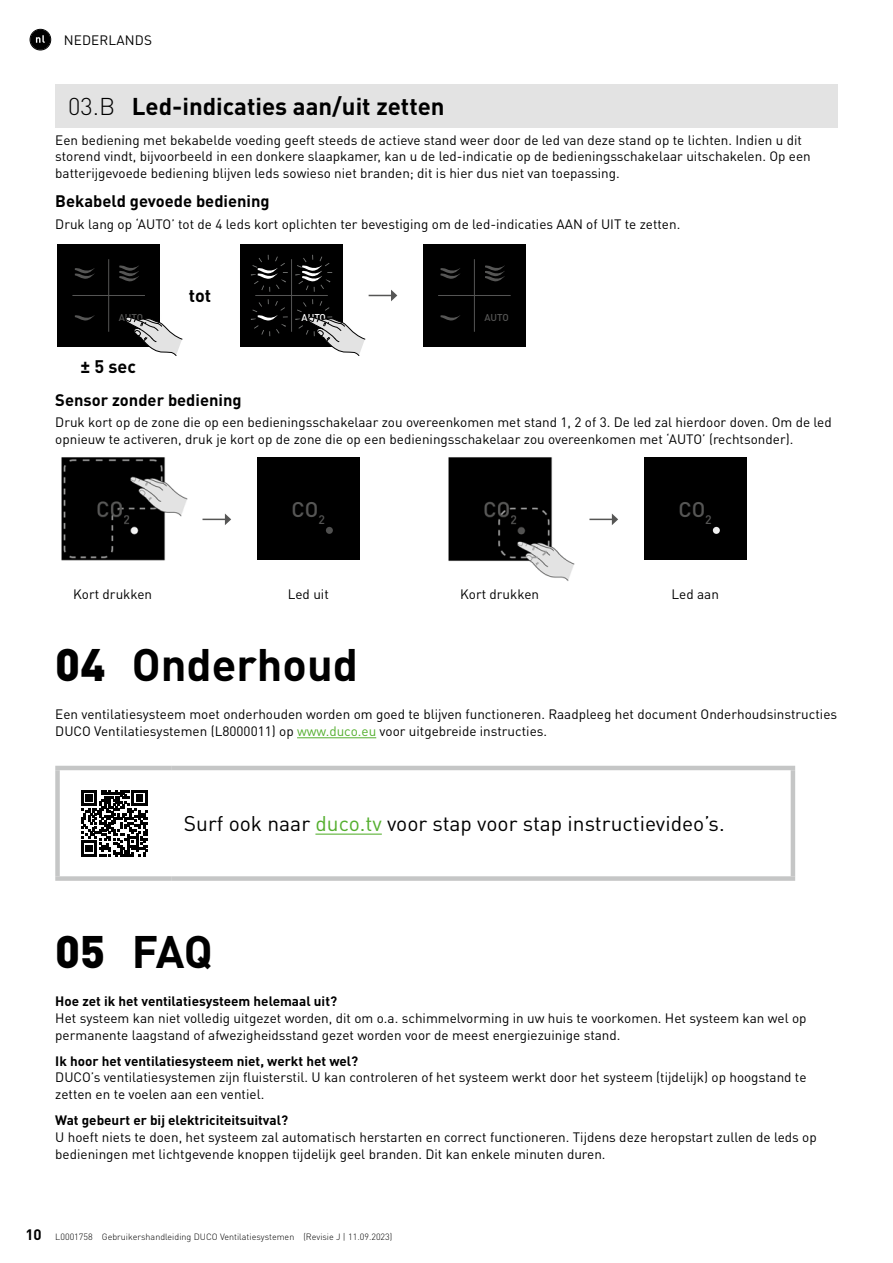
<style>
.page{position:relative;width:893px;height:1263px;background:#fff}
.page>*{position:absolute;margin:0;border:0;box-sizing:border-box;transform-origin:0 0}
.t1{font:700 45px "DINOT";color:#000}
.t2{font:700 24px "DINOT";color:#000}
.t3{font:21px "DINOT";color:#000}
.t4{font:500 21px "DINOT";color:#565655}
.t5{font:700 18px "DINOT";color:#000}
.t6{font:700 16.5px "DINOT";color:#000}
.t7{font:700 15px "DINOT";color:#000}
.t8{font:13.5px/16.8px "DINOT";color:#000}
.t9{font:700 13.5px "DINOT";color:#000}
.t10{font:500 9.9px "DINOT";color:#565655}
.t11{font:500 9.9px "DINOT";color:#fff}
.t12{font:300 9px "DINOT";color:#000}
.s1{font-weight:300}
.s2{font-weight:900}
.s3{color:#54af2e}
</style>
<div class="page">
<div style="left:30px;top:30px;width:20px;height:20px;background:#000;border-radius:50%"></div>
<svg style="left:36px;top:35px;width:9px;height:8px"></svg>
<div style="left:30px;top:29px;width:21px;height:21px;border:1px solid #000;border-radius:50%"></div>
<div style="left:55px;top:84px;width:783px;height:44px;background:#e3e3e3"></div>
<hr style="left:297px;top:737px;width:79px;height:1px;background:#54af2e">
<div style="left:58px;top:244px;width:102px;height:102px;background:#000"></div>
<div style="left:97px;top:293px;width:67px;height:50px;background:#000"></div>
<div style="left:55px;top:293px;width:61px;height:49px;background:#000"></div>
<svg style="left:75px;top:315px;width:20px;height:6px"></svg>
<div style="left:98px;top:244px;width:63px;height:59px;background:#000"></div>
<svg style="left:119px;top:265px;width:20px;height:17px"></svg>
<div style="left:55px;top:246px;width:61px;height:54px;background:#000"></div>
<svg style="left:75px;top:268px;width:20px;height:11px"></svg>
<hr style="left:108px;top:259px;width:1px;height:73px;background:#565655">
<hr style="left:72px;top:295px;width:73px;height:1px;background:#565655">
<div style="left:423px;top:244px;width:102px;height:102px;background:#000"></div>
<div style="left:463px;top:293px;width:67px;height:50px;background:#000"></div>
<div style="left:419px;top:293px;width:63px;height:49px;background:#000"></div>
<svg style="left:441px;top:315px;width:19px;height:6px"></svg>
<div style="left:463px;top:244px;width:64px;height:59px;background:#000"></div>
<svg style="left:485px;top:265px;width:20px;height:17px"></svg>
<div style="left:419px;top:246px;width:63px;height:54px;background:#000"></div>
<svg style="left:441px;top:268px;width:19px;height:11px"></svg>
<hr style="left:474px;top:259px;width:1px;height:73px;background:#565655">
<hr style="left:438px;top:295px;width:73px;height:1px;background:#565655">
<svg style="left:369px;top:290px;width:28px;height:11px"></svg>
<div style="left:241px;top:244px;width:102px;height:102px;background:#000"></div>
<div style="left:280px;top:293px;width:67px;height:50px;background:#000"></div>
<div style="left:236px;top:293px;width:63px;height:49px;background:#000"></div>
<svg style="left:258px;top:315px;width:20px;height:6px"></svg>
<div style="left:281px;top:244px;width:63px;height:59px;background:#000"></div>
<svg style="left:302px;top:265px;width:20px;height:17px"></svg>
<div style="left:236px;top:246px;width:63px;height:54px;background:#000"></div>
<svg style="left:258px;top:268px;width:20px;height:11px"></svg>
<hr style="left:291px;top:259px;width:1px;height:73px;background:#565655">
<hr style="left:255px;top:295px;width:73px;height:1px;background:#565655">
<div style="left:295px;top:255px;width:37px;height:37px;border:5px dashed #7a7b7a;border-radius:50%"></div>
<div style="left:295px;top:299px;width:37px;height:37px;border:5px dashed #7a7b7a;border-radius:50%"></div>
<div style="left:251px;top:255px;width:37px;height:37px;border:5px dashed #7a7b7a;border-radius:50%"></div>
<div style="left:251px;top:299px;width:37px;height:37px;border:5px dashed #7a7b7a;border-radius:50%"></div>
<svg style="left:125px;top:315px;width:58px;height:41px"></svg>
<svg style="left:308px;top:315px;width:58px;height:41px"></svg>
<img style="left:61px;top:457px;width:127px;height:104px">
<svg style="left:202px;top:513px;width:29px;height:12px"></svg>
<div style="left:257px;top:458px;width:102px;height:102px;background:#000"></div>
<img style="left:448px;top:457px;width:127px;height:124px">
<svg style="left:589px;top:513px;width:29px;height:12px"></svg>
<div style="left:644px;top:458px;width:102px;height:102px;background:#000"></div>
<hr style="left:55px;top:766px;width:116px;height:4px;background:#c5c6c6">
<div style="left:55px;top:770px;width:5px;height:106px;background:#c5c6c6"></div>
<hr style="left:171px;top:766px;width:624px;height:4px;background:#c5c6c6">
<hr style="left:791px;top:770px;width:4px;height:106px;background:#c5c6c6">
<div style="left:55px;top:876px;width:116px;height:5px;background:#c5c6c6"></div>
<div style="left:171px;top:876px;width:624px;height:5px;background:#c5c6c6"></div>
<svg style="left:81px;top:790px;width:67px;height:66px"></svg>
<hr style="left:315px;top:833px;width:67px;height:2px;background:#54af2e">
<p class="t8" style="left:64px;top:31px;width:90px">NEDERLANDS</p>
<h2 class="t2" style="left:68px;top:90px;width:378px"><span class="s1">03.B</span> Led-indicaties aan/uit zetten</h2>
<p class="t8" style="left:55px;top:131px;width:757px">Een bediening met bekabelde voeding geeft steeds de actieve stand weer door de led van deze stand op te lichten. Indien u dit storend vindt, bijvoorbeeld in een donkere slaapkamer, kan u de led-indicatie op de bedieningsschakelaar uitschakelen. Op een batterijgevoede bediening blijven leds sowieso niet branden; dit is hier dus niet van toepassing.</p>
<p class="t6" style="left:55px;top:190px;width:216px">Bekabeld gevoede bediening</p>
<p class="t8" style="left:55px;top:215px;width:624px">Druk lang op ‘AUTO’ tot de 4 leds kort oplichten ter bevestiging om de led-indicaties AAN of UIT te zetten.</p>
<h3 class="t5" style="left:189px;top:284px;width:24px">tot</h3>
<p class="t10" style="left:119px;top:311px;width:26px">AUTO</p>
<p class="t11" style="left:302px;top:311px;width:26px">AUTO</p>
<p class="t10" style="left:484px;top:311px;width:26px">AUTO</p>
<h3 class="t5" style="left:81px;top:354px;width:57px">± 5 sec</h3>
<p class="t6" style="left:55px;top:388px;width:188px">Sensor zonder bediening</p>
<p class="t8" style="left:55px;top:413px;width:778px">Druk kort op de zone die op een bedieningsschakelaar zou overeenkomen met stand 1, 2 of 3. De led zal hierdoor doven. Om de led opnieuw te activeren, druk je kort op de zone die op een bedieningsschakelaar zou overeenkomen met ‘AUTO’ (rechtsonder).</p>
<h3 class="t4" style="left:292px;top:495px;width:35px">CO<sub>2</sub></h3>
<h3 class="t4" style="left:678px;top:495px;width:35px">CO<sub>2</sub></h3>
<p class="t8" style="left:73px;top:586px;width:81px">Kort drukken</p>
<p class="t8" style="left:288px;top:586px;width:43px">Led uit</p>
<p class="t8" style="left:460px;top:586px;width:81px">Kort drukken</p>
<p class="t8" style="left:671px;top:586px;width:49px">Led aan</p>
<h1 class="t1" style="left:55px;top:634px;width:304px"><span class="s2">04</span> Onderhoud</h1>
<p class="t8" style="left:55px;top:705px;width:783px">Een ventilatiesysteem moet onderhouden worden om goed te blijven functioneren. Raadpleeg het document Onderhoudsinstructies<br>DUCO Ventilatiesystemen (L8000011) op <span class="s3">www.duco.eu</span> voor uitgebreide instructies.</p>
<h3 class="t3" style="left:184px;top:809px;width:539px">Surf ook naar <span class="s3">duco.tv</span> voor stap voor stap instructievideo’s.</h3>
<h1 class="t1" style="left:55px;top:921px;width:159px"><span class="s2">05</span> FAQ</h1>
<p class="t9" style="left:55px;top:992px;width:283px">Hoe zet ik het ventilatiesysteem helemaal uit?</p>
<p class="t8" style="left:55px;top:1009px;width:753px">Het systeem kan niet volledig uitgezet worden, dit om o.a. schimmelvorming in uw huis te voorkomen. Het systeem kan wel op permanente laagstand of afwezigheidsstand gezet worden voor de meest energiezuinige stand.</p>
<p class="t9" style="left:55px;top:1051px;width:305px">Ik hoor het ventilatiesysteem niet, werkt het wel?</p>
<p class="t8" style="left:55px;top:1069px;width:753px">DUCO’s ventilatiesystemen zijn fluisterstil. U kan controleren of het systeem werkt door het systeem (tijdelijk) op hoogstand te zetten en te voelen aan een ventiel.</p>
<p class="t9" style="left:55px;top:1111px;width:234px">Wat gebeurt er bij elektriciteitsuitval?</p>
<p class="t8" style="left:55px;top:1128px;width:763px">U hoeft niets te doen, het systeem zal automatisch herstarten en correct functioneren. Tijdens deze heropstart zullen de leds op bedieningen met lichtgevende knoppen tijdelijk geel branden. Dit kan enkele minuten duren.</p>
<p class="t7" style="left:26px;top:1224px;width:18px">10</p>
<p class="t12" style="left:55px;top:1230px;width:339px">L0001758 Gebruikershandleiding DUCO Ventilatiesystemen (Revisie J | 11.09.2023)</p>
</div>
